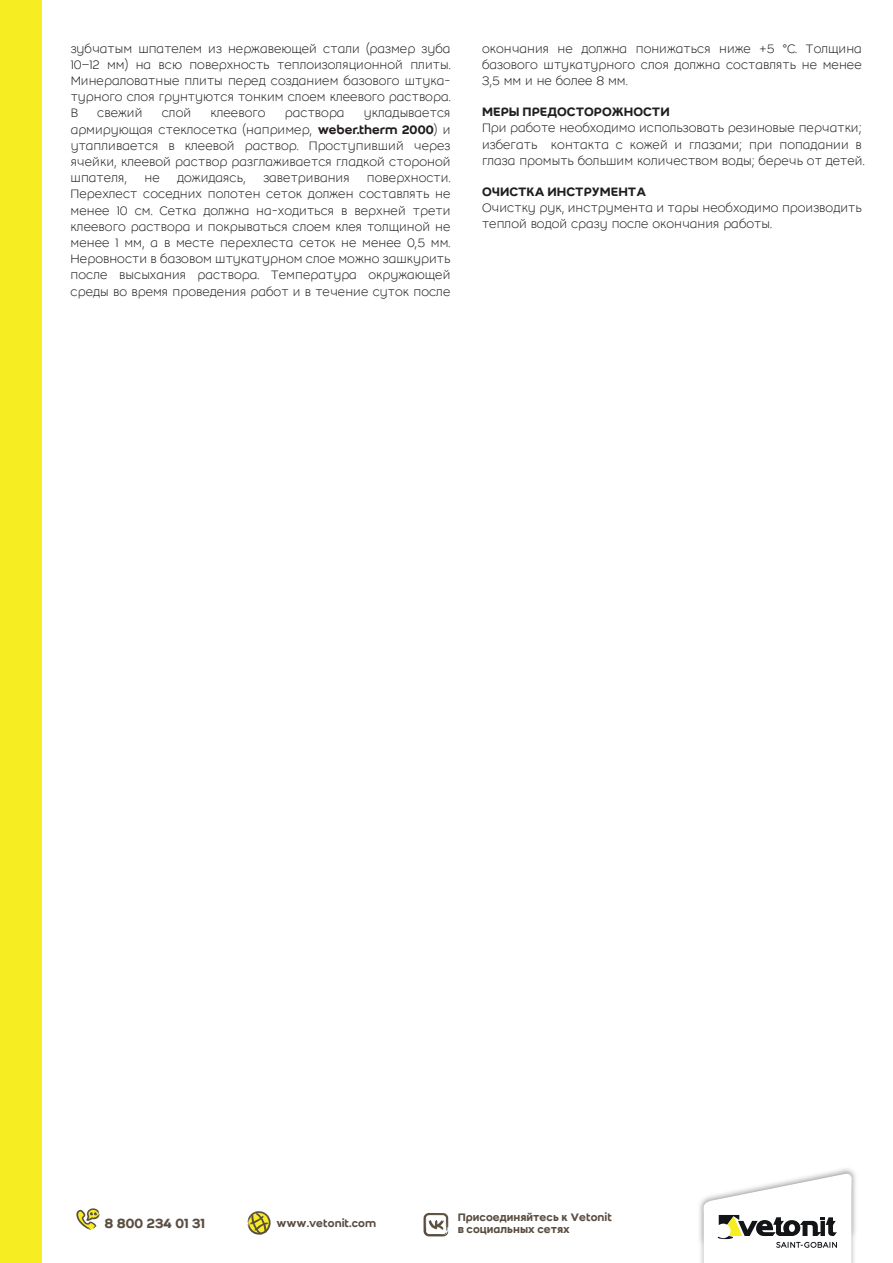
<style>
.page{position:relative;width:893px;height:1263px;background:#fff}
.page>*{position:absolute;margin:0;border:0;box-sizing:border-box;transform-origin:0 0}
.t1{font:500 14.7px "Weber";color:#5a4d41}
.t2{font:300 13.5px/16.2px "Weber";color:#211d1e;text-align:justify}
.t3{font:500 13.5px "Weber";color:#211d1e}
.t4{font:500 12px/12px "Weber";color:#5a4d41}
.s1{font-weight:500}
</style>
<div class="page">
<svg style="left:76px;top:1208px;width:24px;height:21px"></svg>
<svg style="left:248px;top:1211px;width:23px;height:23px"></svg>
<svg style="left:423px;top:1213px;width:25px;height:23px"></svg>
<div style="left:0;top:0;width:42px;height:1263px;background:#f6ed23"></div>
<img style="left:699px;top:1168px;width:157px;height:95px">
<svg style="left:704px;top:1172px;width:147px;height:91px"></svg>
<p class="t2" style="left:71px;top:40px;width:381px">зубчатым шпателем из нержавеющей стали (размер зуба 10–12 мм) на всю поверхность теплоизоляционной плиты.<br>Минераловатные плиты перед созданием базового штука&shy;турного слоя грунтуются тонким слоем клеевого раствора.<br>В</p>
<p class="t2" style="left:97px;top:105px;width:47px">свежий</p>
<p class="t2" style="left:162px;top:105px;width:31px">слой</p>
<p class="t2" style="left:210px;top:105px;width:57px">клеевого</p>
<p class="t2" style="left:285px;top:105px;width:61px">раствора</p>
<p class="t2" style="left:71px;top:105px;width:381px;text-indent:293px">укладывается армирующая стеклосетка (например, <span class="s1">weber.therm 2000</span>) и утапливается в клеевой раствор. Проступивший через ячейки, клеевой раствор разглаживается гладкой стороной шпателя,</p>
<p class="t2" style="left:71px;top:170px;width:381px;text-indent:296px">поверхности.<br>Перехлест соседних полотен сеток должен составлять не менее 10 см. Сетка должна на-ходиться в верхней трети клеевого раствора и покрываться слоем клея толщиной не менее 1 мм, а в месте перехлеста сеток не менее 0,5 мм.<br>Неровности в базовом штукатурном слое можно зашкурить после высыхания раствора. Температура окружающей среды во время проведения работ и в течение суток после</p>
<p class="t2" style="left:145px;top:170px;width:17px">не</p>
<p class="t2" style="left:177px;top:170px;width:70px">дожидаясь,</p>
<p class="t2" style="left:263px;top:170px;width:88px">заветривания</p>
<p class="t2" style="left:482px;top:40px;width:381px">окончания не должна понижаться ниже +5 °С. Толщина базового штукатурного слоя должна составлять не менее 3,5 мм и не более 8 мм.</p>
<p class="t3" style="left:482px;top:104px;width:189px">МЕРЫ ПРЕДОСТОРОЖНОСТИ</p>
<p class="t2" style="left:482px;top:120px;width:384px;text-align:left">При работе необходимо использовать резиновые перчатки; избегать контакта с кожей и глазами; при попадании в глаза промыть большим количеством воды; беречь от детей.</p>
<p class="t3" style="left:482px;top:184px;width:166px">ОЧИСТКА ИНСТРУМЕНТА</p>
<p class="t2" style="left:482px;top:200px;width:381px">Очистку рук, инструмента и тары необходимо производить теплой водой сразу после окончания работы.</p>
<p class="t1" style="left:105px;top:1214px;width:102px">8 800 234 01 31</p>
<p class="t4" style="left:276px;top:1217px;width:101px">www.vetonit.com</p>
<p class="t4" style="left:458px;top:1210px;width:156px">Присоединяйтесь к Vetonit в социальных сетях</p>
</div>
